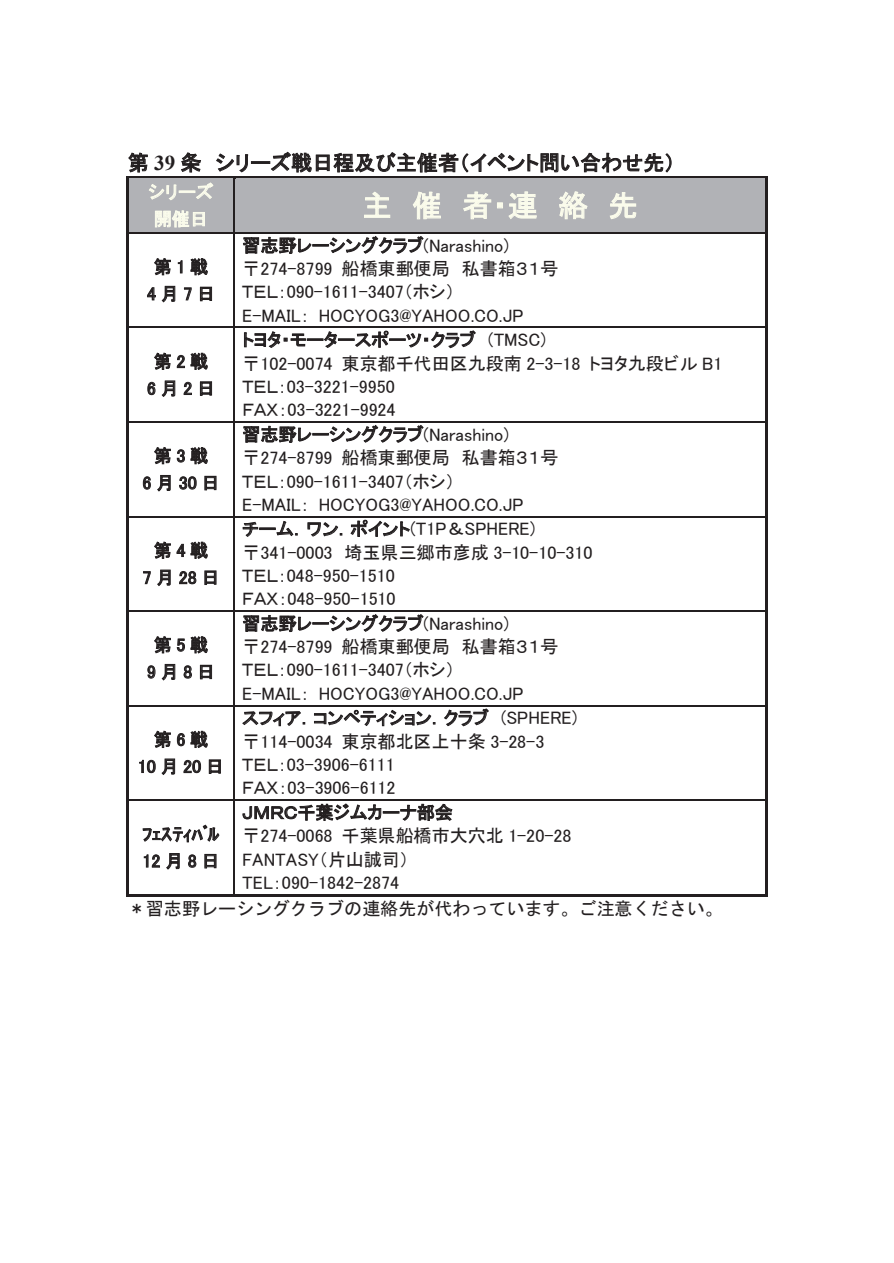
<style>
.page{position:relative;width:894px;height:1263px;background:#fff}
.page>*{position:absolute;margin:0;border:0;box-sizing:border-box;transform-origin:0 0}
.t1{font:29.85px "MS P Gothic";letter-spacing:.675em;color:#fbfcec}
.t2{font:21px "MS P Gothic";color:#231f20}
.t3{font:18px/23.4px "MS P Gothic";color:#231f20}
.t4{font:18px "MS Gothic";color:#231f20}
.t5{font:18px/27.2px "MS P Gothic";letter-spacing:.255em;color:#231f20;text-align:center}
.t6{font:18px/27.2px "MS P Gothic";color:#fbfcec}
.s1{font-family:"Times New Roman";font-weight:700}
</style>
<div class="page">
<div style="left:251px;top:161px;width:19px;height:3px;border:1px solid #231f20"></div>
<svg style="left:270px;top:152px;width:401px;height:21px"></svg>
<div style="left:129px;top:178px;width:104px;height:54px;background:#b1b2b6"></div>
<svg style="left:155px;top:210px;width:50px;height:18px"></svg>
<div style="left:242px;top:178px;width:516px;height:54px;background:#b1b2b6"></div>
<svg style="left:364px;top:191px;width:26px;height:27px"></svg>
<svg style="left:413px;top:191px;width:28px;height:29px"></svg>
<svg style="left:463px;top:191px;width:28px;height:29px"></svg>
<svg style="left:497px;top:191px;width:40px;height:28px"></svg>
<svg style="left:559px;top:191px;width:28px;height:29px"></svg>
<svg style="left:610px;top:192px;width:26px;height:28px"></svg>
<svg style="left:127px;top:152px;width:121px;height:48px"></svg>
<hr style="left:236px;top:176px;width:529px;height:2px;background:#231f20">
<hr style="left:236px;top:178px;width:529px;height:1px;background:#b1b2b6">
<hr style="left:127px;top:178px;width:2px;height:54px;background:#231f20">
<hr style="left:234px;top:178px;width:1px;height:54px;background:#231f20">
<hr style="left:765px;top:178px;width:2px;height:54px;background:#231f20">
<svg style="left:154px;top:258px;width:17px;height:17px"></svg>
<svg style="left:178px;top:260px;width:4px;height:13px"></svg>
<svg style="left:190px;top:258px;width:18px;height:17px"></svg>
<svg style="left:147px;top:286px;width:28px;height:16px"></svg>
<svg style="left:184px;top:287px;width:8px;height:13px"></svg>
<svg style="left:200px;top:287px;width:12px;height:14px"></svg>
<svg style="left:243px;top:236px;width:180px;height:18px"></svg>
<hr style="left:129px;top:232px;width:105px;height:1px;background:#231f20">
<hr style="left:235px;top:232px;width:530px;height:1px;background:#231f20">
<hr style="left:127px;top:233px;width:2px;height:94px;background:#231f20">
<hr style="left:234px;top:233px;width:1px;height:94px;background:#231f20">
<hr style="left:765px;top:233px;width:2px;height:94px;background:#231f20">
<svg style="left:154px;top:352px;width:17px;height:18px"></svg>
<svg style="left:177px;top:353px;width:31px;height:17px"></svg>
<svg style="left:147px;top:382px;width:8px;height:13px"></svg>
<svg style="left:161px;top:380px;width:14px;height:17px"></svg>
<svg style="left:184px;top:382px;width:8px;height:13px"></svg>
<svg style="left:200px;top:381px;width:12px;height:15px"></svg>
<svg style="left:244px;top:330px;width:232px;height:18px"></svg>
<hr style="left:129px;top:327px;width:105px;height:1px;background:#231f20">
<hr style="left:235px;top:327px;width:530px;height:1px;background:#231f20">
<hr style="left:127px;top:328px;width:2px;height:93px;background:#231f20">
<hr style="left:234px;top:328px;width:1px;height:93px;background:#231f20">
<hr style="left:765px;top:328px;width:2px;height:93px;background:#231f20">
<svg style="left:154px;top:447px;width:17px;height:17px"></svg>
<svg style="left:177px;top:447px;width:31px;height:17px"></svg>
<svg style="left:143px;top:476px;width:8px;height:14px"></svg>
<svg style="left:157px;top:475px;width:14px;height:17px"></svg>
<svg style="left:179px;top:476px;width:17px;height:14px"></svg>
<svg style="left:204px;top:476px;width:12px;height:14px"></svg>
<svg style="left:243px;top:425px;width:180px;height:18px"></svg>
<hr style="left:129px;top:421px;width:105px;height:2px;background:#231f20">
<hr style="left:235px;top:421px;width:530px;height:2px;background:#231f20">
<hr style="left:127px;top:423px;width:2px;height:93px;background:#231f20">
<hr style="left:234px;top:423px;width:1px;height:93px;background:#231f20">
<hr style="left:765px;top:423px;width:2px;height:93px;background:#231f20">
<svg style="left:154px;top:541px;width:54px;height:18px"></svg>
<svg style="left:143px;top:571px;width:8px;height:13px"></svg>
<svg style="left:157px;top:570px;width:14px;height:16px"></svg>
<svg style="left:179px;top:571px;width:17px;height:13px"></svg>
<svg style="left:204px;top:570px;width:12px;height:15px"></svg>
<svg style="left:242px;top:521px;width:55px;height:16px"></svg>
<svg style="left:307px;top:522px;width:35px;height:15px"></svg>
<svg style="left:350px;top:520px;width:60px;height:17px"></svg>
<hr style="left:129px;top:516px;width:105px;height:1px;background:#231f20">
<hr style="left:235px;top:516px;width:530px;height:1px;background:#231f20">
<hr style="left:127px;top:517px;width:2px;height:93px;background:#231f20">
<hr style="left:234px;top:517px;width:1px;height:93px;background:#231f20">
<hr style="left:765px;top:517px;width:2px;height:93px;background:#231f20">
<svg style="left:154px;top:636px;width:17px;height:17px"></svg>
<svg style="left:177px;top:636px;width:31px;height:18px"></svg>
<svg style="left:147px;top:665px;width:8px;height:14px"></svg>
<svg style="left:161px;top:664px;width:14px;height:17px"></svg>
<svg style="left:183px;top:665px;width:9px;height:14px"></svg>
<svg style="left:200px;top:665px;width:12px;height:14px"></svg>
<svg style="left:243px;top:614px;width:180px;height:18px"></svg>
<hr style="left:129px;top:610px;width:105px;height:1px;background:#231f20">
<hr style="left:235px;top:610px;width:530px;height:1px;background:#231f20">
<hr style="left:127px;top:611px;width:2px;height:94px;background:#231f20">
<hr style="left:234px;top:611px;width:1px;height:94px;background:#231f20">
<hr style="left:765px;top:611px;width:2px;height:94px;background:#231f20">
<svg style="left:154px;top:731px;width:17px;height:17px"></svg>
<svg style="left:177px;top:731px;width:31px;height:17px"></svg>
<svg style="left:139px;top:758px;width:36px;height:17px"></svg>
<svg style="left:183px;top:760px;width:18px;height:13px"></svg>
<svg style="left:209px;top:759px;width:12px;height:15px"></svg>
<svg style="left:242px;top:711px;width:63px;height:15px"></svg>
<svg style="left:314px;top:710px;width:121px;height:16px"></svg>
<svg style="left:444px;top:708px;width:45px;height:18px"></svg>
<hr style="left:129px;top:705px;width:105px;height:1px;background:#231f20">
<hr style="left:235px;top:705px;width:530px;height:1px;background:#231f20">
<hr style="left:127px;top:706px;width:2px;height:93px;background:#231f20">
<hr style="left:234px;top:706px;width:1px;height:93px;background:#231f20">
<hr style="left:765px;top:706px;width:2px;height:93px;background:#231f20">
<svg style="left:142px;top:824px;width:77px;height:18px"></svg>
<svg style="left:144px;top:854px;width:16px;height:14px"></svg>
<svg style="left:166px;top:853px;width:14px;height:17px"></svg>
<svg style="left:188px;top:854px;width:8px;height:14px"></svg>
<svg style="left:204px;top:854px;width:12px;height:14px"></svg>
<svg style="left:242px;top:803px;width:210px;height:18px"></svg>
<hr style="left:129px;top:799px;width:105px;height:2px;background:#231f20">
<hr style="left:235px;top:799px;width:530px;height:2px;background:#231f20">
<hr style="left:127px;top:801px;width:2px;height:93px;background:#231f20">
<hr style="left:129px;top:894px;width:105px;height:2px;background:#231f20">
<hr style="left:234px;top:801px;width:1px;height:93px;background:#231f20">
<hr style="left:236px;top:894px;width:529px;height:2px;background:#231f20">
<hr style="left:765px;top:801px;width:2px;height:93px;background:#231f20">
<p class="t2" style="left:128px;top:152px;width:548px">第 <span class="s1">39</span> 条 シリーズ戦日程及び主催者（イベント問い合わせ先）</p>
<p class="t6" style="left:148px;top:178px;width:66px">シリーズ開催日</p>
<h1 class="t1" style="left:362px;top:191px;width:277px">主催者・連絡先</h1>
<p class="t3" style="left:147px;top:253px;width:69px;line-height:26.8px;text-align:center">第1戦<br>4月7日</p>
<p class="t3" style="left:242px;top:234px;width:317px">習志野レーシングクラブ(Narashino)〒274-8799 船橋東郵便局 私書箱３１号<br>ＴＥＬ：090-1611-3407（ホシ）<br>E-MAIL： HOCYOG3@YAHOO.CO.JP</p>
<p class="t3" style="left:147px;top:348px;width:69px;line-height:26.8px;text-align:center">第2戦<br>6月2日</p>
<p class="t5" style="left:142px;top:442px;width:79px">第3戦<br>6月30日</p>
<p class="t5" style="left:142px;top:537px;width:79px">第4戦<br>7月28日</p>
<p class="t3" style="left:147px;top:631px;width:69px;line-height:26.8px;text-align:center">第5戦<br>9月8日</p>
<p class="t5" style="left:138px;top:726px;width:88px">第6戦<br>10月20日</p>
<p class="t3" style="left:242px;top:328px;width:481px">トヨタ・モータースポーツ・クラブ (TMSC)<br>〒102-0074 東京都千代田区九段南 2-3-18 トヨタ九段ビル B1<br>ＴＥＬ：03-3221-9950<br>ＦＡＸ：03-3221-9924</p>
<p class="t3" style="left:242px;top:423px;width:317px">習志野レーシングクラブ(Narashino)〒274-8799 船橋東郵便局 私書箱３１号<br>ＴＥＬ：090-1611-3407（ホシ）<br>E-MAIL： HOCYOG3@YAHOO.CO.JP</p>
<p class="t3" style="left:242px;top:517px;width:351px">チーム．ワン．ポイント(T1P＆SPHERE)〒341-0003 埼玉県三郷市彦成 3-10-10-310<br>ＴＥＬ：048-950-1510<br>ＦＡＸ：048-950-1510</p>
<p class="t3" style="left:242px;top:612px;width:317px">習志野レーシングクラブ(Narashino)〒274-8799 船橋東郵便局 私書箱３１号<br>ＴＥＬ：090-1611-3407（ホシ）<br>E-MAIL： HOCYOG3@YAHOO.CO.JP</p>
<p class="t3" style="left:242px;top:706px;width:336px">スフィア．コンペティション．クラブ (SPHERE)〒114-0034 東京都北区上十条 3-28-3<br>ＴＥＬ：03-3906-6111<br>ＦＡＸ：03-3906-6112</p>
<p class="t3" style="left:242px;top:801px;width:330px">ＪＭＲＣ千葉ジムカーナ部会<br>〒274-0068 千葉県船橋市大穴北 1-20-28<br>FANTASY（片山誠司）<br>TEL：090-1842-2874</p>
<p class="t4" style="left:128px;top:899px;width:596px">＊習志野レーシングクラブの連絡先が代わっています。ご注意ください。</p>
<p class="t3" style="left:142px;top:820px;width:79px;line-height:27.2px">ﾌｪｽﾃｨﾊﾞﾙ<br>12月8日</p>
</div>
